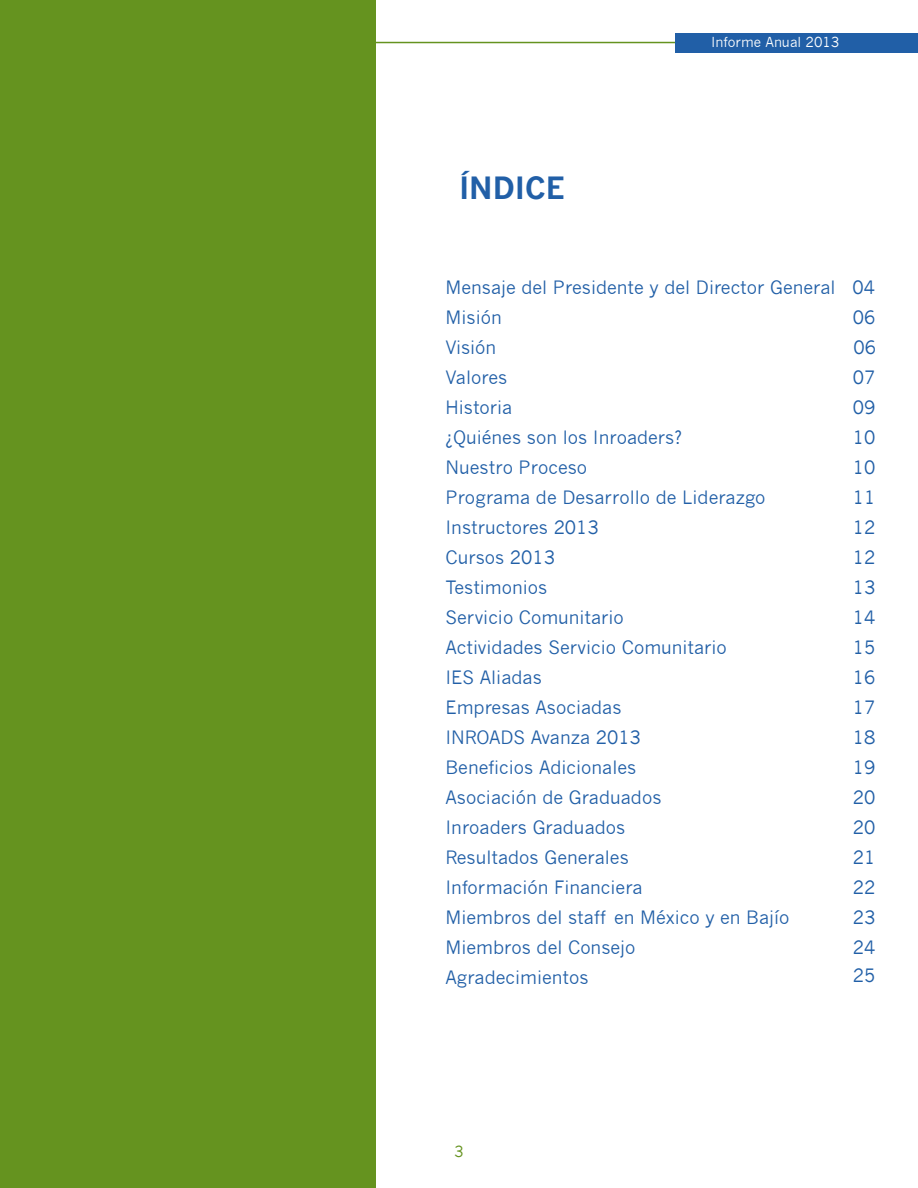
<style>
.page{position:relative;width:918px;height:1188px;background:#fff}
.page>*{position:absolute;margin:0;border:0;box-sizing:border-box;transform-origin:0 0}
.t1{font:700 30px "News Gothic";color:#215fa7}
.t2{font:18px/30px "News Gothic";color:#215fa7}
.t3{font:15px "News Gothic";color:#65931f}
.t4{font:13.5px "News Gothic";color:#fff}
</style>
<div class="page">
<div style="left:675px;top:33px;width:243px;height:19px;background:#215fa7"></div>
<hr style="left:43px;top:42px;width:632px;height:1px;background:#65931f">
<div style="left:0;top:0;width:376px;height:1188px;background:#65931f"></div>
<h1 class="t1" style="left:459px;top:170px;width:107px">ÍNDICE</h1>
<p class="t4" style="left:711px;top:34px;width:130px">Informe Anual 2013</p>
<p class="t2" style="left:446px;top:272px;width:431px">Mensaje del Presidente y del Director General 04<br>Misión</p>
<p class="t2" style="left:853px;top:302px;width:24px">06</p>
<p class="t2" style="left:446px;top:332px;width:52px">Visión</p>
<p class="t2" style="left:854px;top:332px;width:24px">06</p>
<p class="t2" style="left:446px;top:362px;width:63px">Valores</p>
<p class="t2" style="left:853px;top:362px;width:24px">07</p>
<p class="t2" style="left:446px;top:392px;width:68px">Historia</p>
<p class="t2" style="left:853px;top:392px;width:24px">09</p>
<p class="t2" style="left:446px;top:422px;width:238px">¿Quiénes son los Inroaders?</p>
<p class="t2" style="left:853px;top:422px;width:24px">10</p>
<p class="t2" style="left:446px;top:452px;width:143px">Nuestro Proceso</p>
<p class="t2" style="left:853px;top:452px;width:24px">10</p>
<p class="t2" style="left:446px;top:482px;width:321px">Programa de Desarrollo de Liderazgo</p>
<p class="t2" style="left:853px;top:482px;width:24px">11</p>
<p class="t2" style="left:446px;top:512px;width:155px">Instructores 2013</p>
<p class="t2" style="left:853px;top:512px;width:24px">12</p>
<p class="t2" style="left:446px;top:542px;width:111px">Cursos 2013</p>
<p class="t2" style="left:853px;top:542px;width:24px">12</p>
<p class="t2" style="left:446px;top:572px;width:103px">Testimonios</p>
<p class="t2" style="left:853px;top:572px;width:24px">13</p>
<p class="t2" style="left:446px;top:602px;width:180px">Servicio Comunitario</p>
<p class="t2" style="left:853px;top:602px;width:24px">14</p>
<p class="t2" style="left:446px;top:632px;width:283px">Actividades Servicio Comunitario</p>
<p class="t2" style="left:853px;top:632px;width:24px">15</p>
<p class="t2" style="left:446px;top:662px;width:98px">IES Aliadas</p>
<p class="t2" style="left:853px;top:662px;width:24px">16</p>
<p class="t2" style="left:446px;top:692px;width:178px">Empresas Asociadas</p>
<p class="t2" style="left:853px;top:692px;width:24px">17</p>
<p class="t2" style="left:446px;top:722px;width:197px">INROADS Avanza 2013</p>
<p class="t2" style="left:853px;top:722px;width:24px">18</p>
<p class="t2" style="left:446px;top:752px;width:192px">Beneficios Adicionales</p>
<p class="t2" style="left:853px;top:752px;width:24px">19</p>
<p class="t2" style="left:446px;top:782px;width:218px">Asociación de Graduados</p>
<p class="t2" style="left:853px;top:782px;width:24px">20</p>
<p class="t2" style="left:446px;top:812px;width:181px">Inroaders Graduados</p>
<p class="t2" style="left:853px;top:812px;width:24px">20</p>
<p class="t2" style="left:446px;top:842px;width:185px">Resultados Generales</p>
<p class="t2" style="left:853px;top:842px;width:24px">21</p>
<p class="t2" style="left:446px;top:872px;width:199px">Información Financiera</p>
<p class="t2" style="left:853px;top:872px;width:24px">22</p>
<p class="t2" style="left:446px;top:902px;width:345px">Miembros del staff en México y en Bajío</p>
<p class="t2" style="left:853px;top:902px;width:24px">23</p>
<p class="t2" style="left:446px;top:932px;width:191px">Miembros del Consejo</p>
<p class="t2" style="left:853px;top:932px;width:24px">24</p>
<p class="t2" style="left:446px;top:962px;width:145px">Agradecimientos</p>
<p class="t2" style="left:853px;top:961px;width:24px">25</p>
<p class="t3" style="left:454px;top:1143px;width:11px">3</p>
</div>
